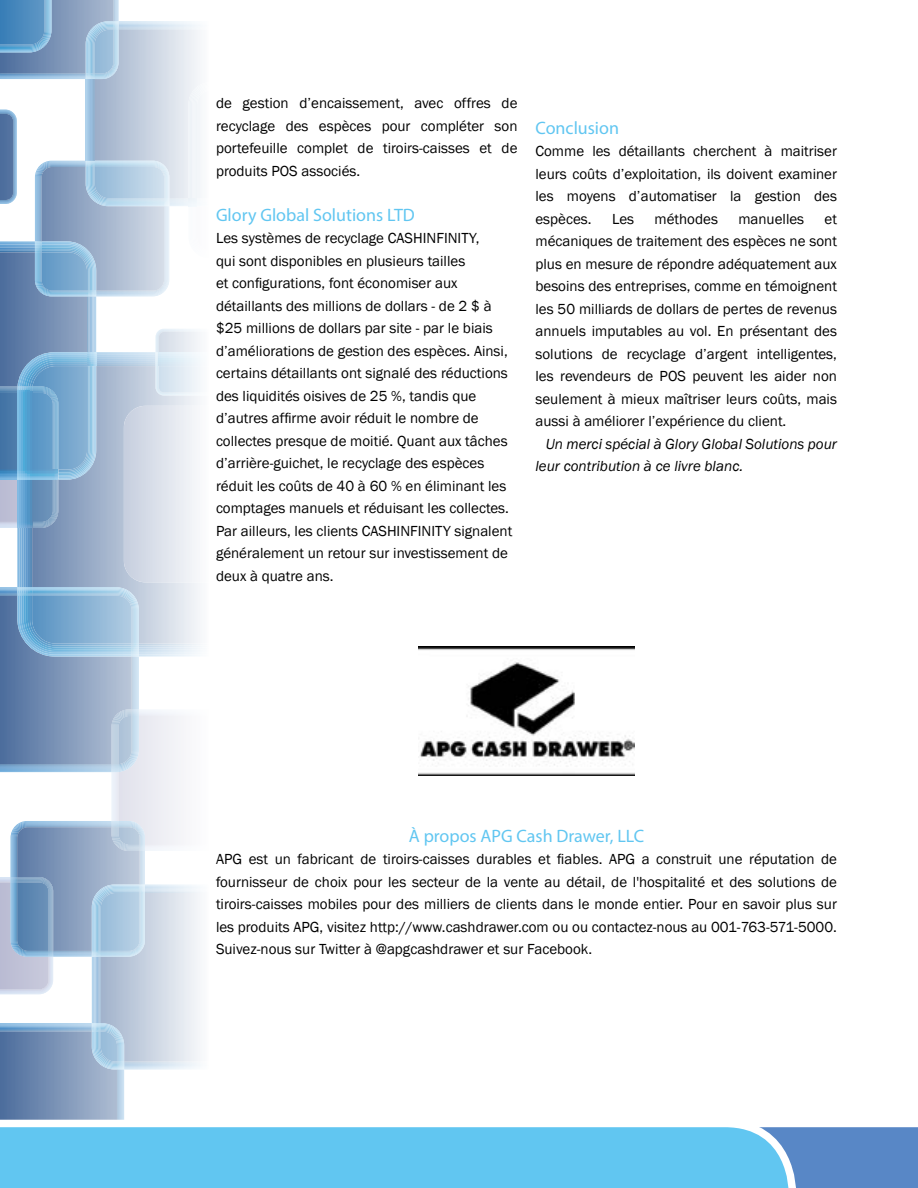
<style>
.page{position:relative;width:918px;height:1188px;background:#fff}
.page>*{position:absolute;margin:0;border:0;box-sizing:border-box;transform-origin:0 0}
.t1{font:18px "Myriad Pro";color:#61c6f1}
.t2{font:15px/22.5px "Franklin Gothic";color:#000;text-align:justify}
.t3{font:italic 15px/22.5px "Franklin Gothic";color:#000}
</style>
<div class="page">
<hr style="left:251px;top:741px;width:1px;height:90px;background:#c4d8f0">
<hr style="left:250px;top:741px;width:1px;height:90px;background:#bfd2ed">
<hr style="left:249px;top:741px;width:1px;height:90px;background:#b6c7e7">
<hr style="left:248px;top:741px;width:1px;height:90px;background:#b1c0e3">
<svg style="left:0;top:0;width:200px;height:1116px"></svg>
<div style="left:800px;top:1127px;width:118px;height:61px;background:#5887c6"></div>
<svg style="left:0;top:1116px;width:800px;height:72px"></svg>
<img style="left:418px;top:647px;width:216px;height:128px">
<p class="t2" style="left:216px;top:93px;width:303px">de gestion d’encaissement, avec offres de recyclage des espèces pour compléter son portefeuille complet de tiroirs-caisses et de produits POS associés.</p>
<p class="t1" style="left:216px;top:206px;width:200px">Glory Global Solutions LTD</p>
<p class="t2" style="left:216px;top:227px;width:298px;text-align:left">Les systèmes de recyclage CASHINFINITY,<br>qui sont disponibles en plusieurs tailles<br>et configurations, font économiser aux détaillants des millions de dollars - de 2 $ à $25 millions de dollars par site - par le biais d’améliorations de gestion des espèces. Ainsi, certains détaillants ont signalé des réductions des liquidités oisives de 25 %, tandis que d’autres affirme avoir réduit le nombre de collectes presque de moitié. Quant aux tâches d’arrière-guichet, le recyclage des espèces réduit les coûts de 40 à 60 % en éliminant les comptages manuels et réduisant les collectes.<br>Par ailleurs, les clients CASHINFINITY signalent généralement un retour sur investissement de deux à quatre ans.</p>
<p class="t1" style="left:536px;top:119px;width:85px">Conclusion</p>
<p class="t2" style="left:536px;top:141px;width:303px">Comme les détaillants cherchent à maitriser leurs coûts d’exploitation, ils doivent examiner les moyens d’automatiser la gestion des espèces.</p>
<p class="t2" style="left:612px;top:208px;width:24px">Les</p>
<p class="t2" style="left:655px;top:208px;width:65px">méthodes</p>
<p class="t2" style="left:738px;top:208px;width:67px">manuelles</p>
<p class="t2" style="left:536px;top:208px;width:303px;text-indent:289px">et mécaniques de traitement des espèces ne sont plus en mesure de répondre adéquatement aux besoins des entreprises, comme en témoignent les 50 milliards de dollars de pertes de revenus annuels imputables au vol. En présentant des solutions de recyclage d’argent intelligentes, les revendeurs de POS peuvent les aider non seulement à mieux maîtriser leurs coûts, mais aussi à améliorer l’expérience du client.</p>
<p class="t3" style="left:536px;top:433px;width:303px;text-indent:10px">Un merci spécial à Glory Global Solutions pour leur contribution à ce livre blanc.</p>
<p class="t1" style="left:409px;top:827px;width:237px">À propos APG Cash Drawer, LLC</p>
<p class="t2" style="left:216px;top:848px;width:623px">APG est un fabricant de tiroirs-caisses durables et fiables. APG a construit une réputation de fournisseur de choix pour les secteur de la vente au détail, de l'hospitalité et des solutions de tiroirs-caisses mobiles pour des milliers de clients dans le monde entier. Pour en savoir plus sur les produits APG, visitez http://www.cashdrawer.com ou ou contactez-nous au 001-763-571-5000.<br>Suivez-nous sur Twitter à @apgcashdrawer et sur Facebook.</p>
</div>
